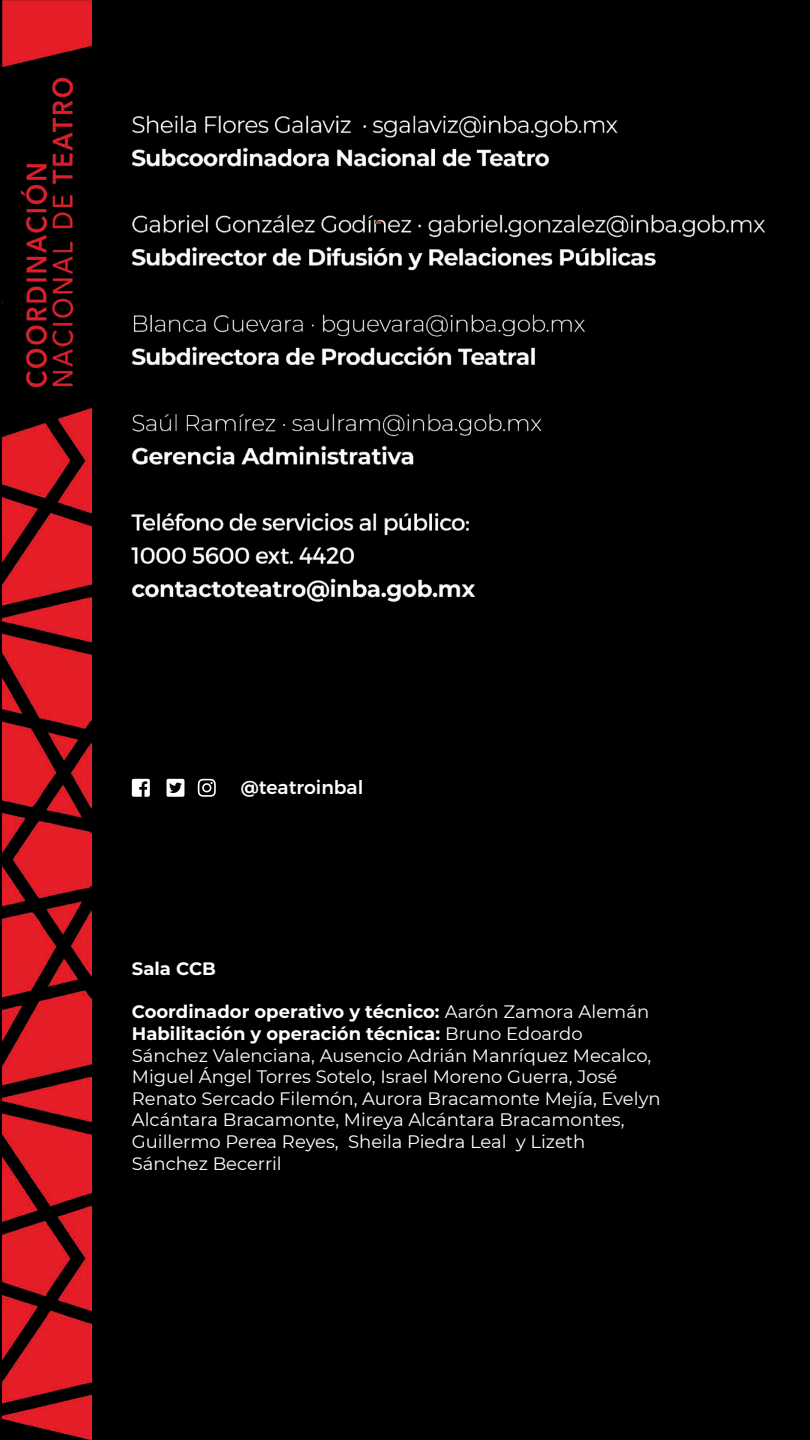
<style>
.page{position:relative;width:810px;height:1440px;background:#000}
.page>*{position:absolute;margin:0;border:0;box-sizing:border-box;transform-origin:0 0}
.t1{font:500 18.83px "Montserrat";color:#fff}
.t2{font:18px/21.6px "Montserrat";color:#fff}
.t3{font:700 18px "Montserrat";color:#fff}
.s1{font-weight:700}
</style>
<div class="page">
<svg style="left:198px;top:779px;width:18px;height:18px"></svg>
<svg style="left:132px;top:779px;width:18px;height:18px"></svg>
<svg style="left:167px;top:779px;width:17px;height:18px"></svg>
<img style="left:132px;top:88px;width:654px;height:566px">
<svg style="left:375px;top:221px;width:5px;height:3px"></svg>
<img style="left:3px;top:0;width:88px;height:1440px">
<p class="t1" style="left:241px;top:776px;width:124px">@teatroinbal</p>
<p class="t3" style="left:132px;top:956px;width:86px">Sala CCB</p>
<p class="t2" style="left:132px;top:1001px;width:530px"><span class="s1">Coordinador operativo y técnico:</span> Aarón Zamora Alemán <span class="s1">Habilitación y operación técnica:</span> Bruno Edoardo Sánchez Valenciana, Ausencio Adrián Manríquez Mecalco, Miguel Ángel Torres Sotelo, Israel Moreno Guerra, José Renato Sercado Filemón, Aurora Bracamonte Mejía, Evelyn Alcántara Bracamonte, Mireya Alcántara Bracamontes, Guillermo Perea Reyes, Sheila Piedra Leal y Lizeth Sánchez Becerril</p>
</div>
